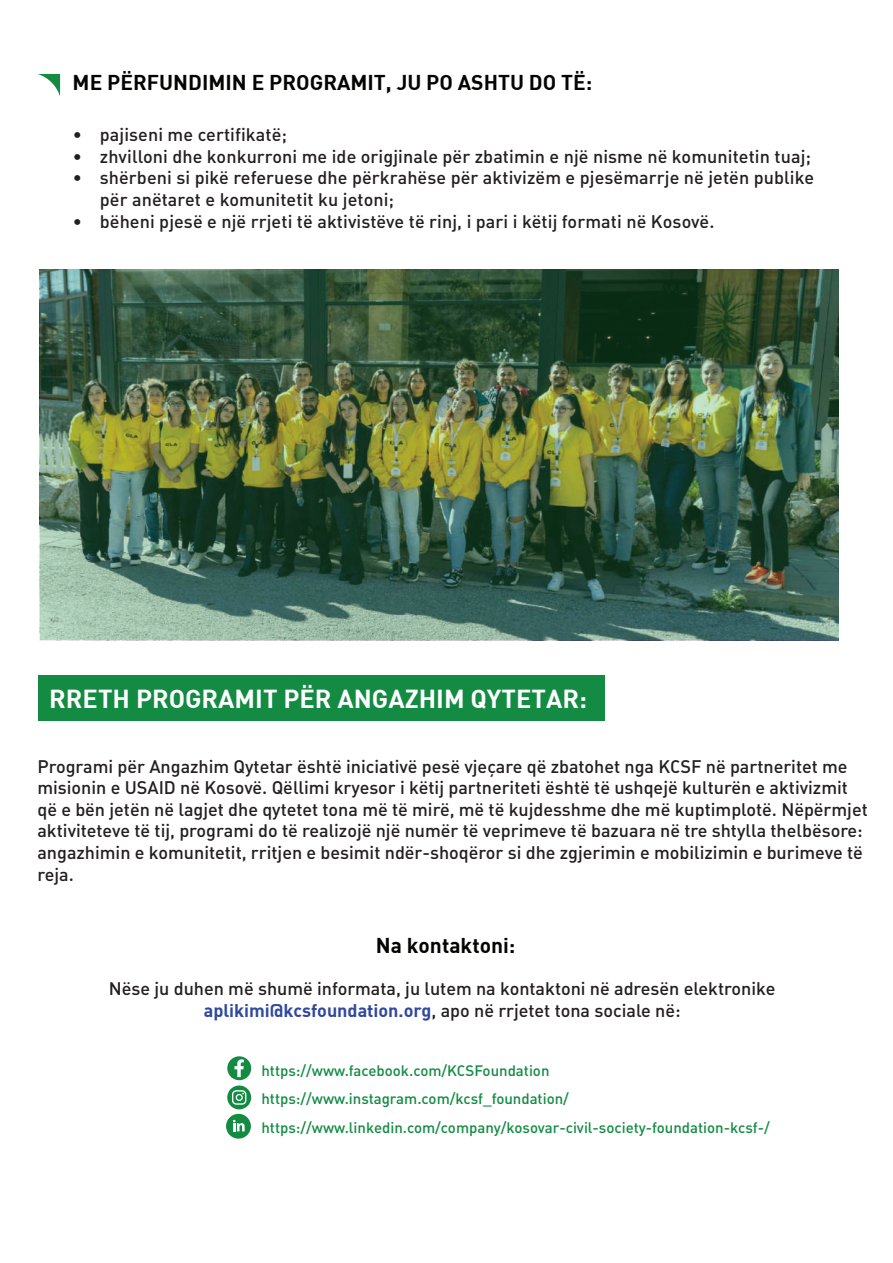
<style>
.page{position:relative;width:893px;height:1263px;background:#fff}
.page>*{position:absolute;margin:0;border:0;box-sizing:border-box;transform-origin:0 0}
.t1{font:25.5px "DIN Bold";color:#fff}
.t2{font:21px "DIN Bold";color:#040503}
.t3{font:18px/21.6px "DIN Medium Alternate";color:#231f20}
.t4{font:15px/28.5px "DIN Medium Alternate";color:#138b43}
.s1{font-family:"DIN Bold";color:#30489e}
</style>
<div class="page">
<div style="left:38px;top:675px;width:567px;height:46px;background:#138b43"></div>
<svg style="left:38px;top:74px;width:22px;height:22px"></svg>
<svg style="left:227px;top:1056px;width:24px;height:53px"></svg>
<div style="left:226px;top:1114px;width:25px;height:25px;background:#138b43;border-radius:50%"></div>
<svg style="left:233px;top:1120px;width:12px;height:11px"></svg>
<img style="left:40px;top:269px;width:799px;height:370px">
<p class="t2" style="left:73px;top:68px;width:521px">ME PËRFUNDIMIN E PROGRAMIT, JU PO ASHTU DO TË:</p>
<p class="t3" style="left:73px;top:123px;width:216px">• pajiseni me certifikatë;</p>
<p class="t3" style="left:73px;top:145px;width:740px">• zhvilloni dhe konkurroni me ide origjinale për zbatimin e një nisme në komunitetin tuaj;</p>
<p class="t3" style="left:100px;top:166px;width:716px;text-indent:-27px">• shërbeni si pikë referuese dhe përkrahëse për aktivizëm e pjesëmarrje në jetën publike për anëtaret e komunitetit ku jetoni;</p>
<p class="t3" style="left:73px;top:210px;width:643px">• bëheni pjesë e një rrjeti të aktivistëve të rinj, i pari i këtij formati në Kosovë.</p>
<h1 class="t1" style="left:49px;top:682px;width:539px">RRETH PROGRAMIT PËR ANGAZHIM QYTETAR:</h1>
<p class="t3" style="left:37px;top:755px;width:832px">Programi për Angazhim Qytetar është iniciativë pesë vjeçare që zbatohet nga KCSF në partneritet me misionin e USAID në Kosovë. Qëllimi kryesor i këtij partneriteti është të ushqejë kulturën e aktivizmit që e bën jetën në lagjet dhe qytetet tona më të mirë, më të kujdesshme dhe më kuptimplotë. Nëpërmjet aktiviteteve të tij, programi do të realizojë një numër të veprimeve të bazuara në tre shtylla thelbësore: angazhimin e komunitetit, rritjen e besimit ndër-shoqëror si dhe zgjerimin e mobilizimin e burimeve të reja.</p>
<p class="t2" style="left:376px;top:932px;width:141px">Na kontaktoni:</p>
<p class="t3" style="left:109px;top:977px;width:668px;text-align:center">Nëse ju duhen më shumë informata, ju lutem na kontaktoni në adresën elektronike <span class="s1">aplikimi@kcsfoundation.org</span>, apo në rrjetet tona sociale në:</p>
<p class="t4" style="left:261px;top:1055px;width:510px">https://www.facebook.com/KCSFoundation https://www.instagram.com/kcsf_foundation/ https://www.linkedin.com/company/kosovar-civil-society-foundation-kcsf-/</p>
</div>
